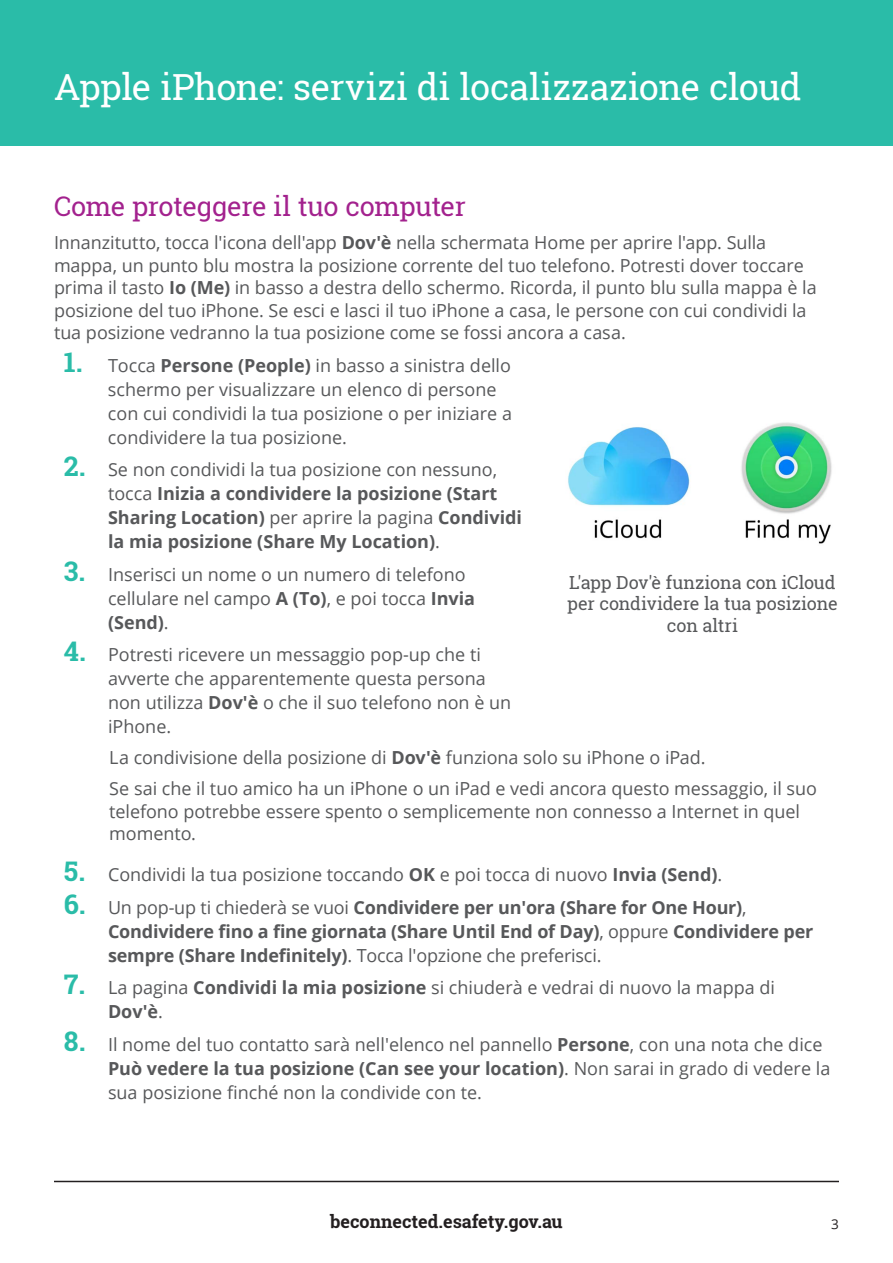
<style>
.page{position:relative;width:893px;height:1263px;background:#fff}
.page>*{position:absolute;margin:0;border:0;box-sizing:border-box;transform-origin:0 0}
.t1{font:36px "Roboto Slab";letter-spacing:-.015em;color:#fff}
.t2{font:27px "Roboto Slab";letter-spacing:-.015em;color:#a3228e}
.t3{font:18px/24px "Open Sans";color:#57585a}
.t4{font:700 18px/24px "Open Sans";color:#57585a}
.t5{font:18px/21.6px "Roboto Slab";letter-spacing:-.01em;color:#57585a;text-align:center}
.t6{font:700 18px "Roboto Slab";color:#231f20}
.t7{font:13.5px "Open Sans";color:#231f20}
.s1{font-weight:700}
.s2{font-family:"Roboto Slab";font-weight:700;font-size:27px;color:#2abca8}
.s3{font-family:"Roboto Slab";font-size:27px;color:#2abca8}
.s4{font-weight:400}
</style>
<div class="page">
<hr style="left:54px;top:1181px;width:785px;height:1px;background:#231f20">
<div style="left:0;top:0;width:893px;height:145px;background:#2abca8"></div>
<img style="left:568px;top:422px;width:264px;height:122px">
<h1 class="t1" style="left:54px;top:62px;width:749px">Apple iPhone: servizi di localizzazione cloud</h1>
<h2 class="t2" style="left:54px;top:188px;width:413px">Come proteggere il tuo computer</h2>
<p class="t3" style="left:54px;top:231px;width:764px;line-height:22.5px">Innanzitutto, tocca l'icona dell'app <span class="s1">Dov'è</span> nella schermata Home per aprire l'app. Sulla mappa, un punto blu mostra la posizione corrente del tuo telefono. Potresti dover toccare prima il tasto <span class="s1">Io (Me)</span> in basso a destra dello schermo. Ricorda, il punto blu sulla mappa è la posizione del tuo iPhone. Se esci e lasci il tuo iPhone a casa, le persone con cui condividi la tua posizione vedranno la tua posizione come se fossi ancora a casa.</p>
<p class="t3" style="left:108px;top:353px;width:405px;text-indent:-44px"><span class="s2">1.</span> Tocca <span class="s1">Persone (People)</span> in basso a sinistra dello schermo per visualizzare un elenco di persone con cui condividi la tua posizione o per iniziare a condividere la tua posizione.</p>
<p class="t4" style="left:108px;top:457px;width:416px;text-indent:-44px"><span class="s3">2.</span> <span class="s4">Se non condividi la tua posizione con nessuno, tocca</span> Inizia a condividere la posizione (Start Sharing Location) <span class="s4">per aprire la pagina</span> Condividi la mia posizione (Share My Location)<span class="s4">.</span></p>
<p class="t3" style="left:108px;top:562px;width:369px;text-indent:-44px"><span class="s2">3.</span> Inserisci un nome o un numero di telefono cellulare nel campo <span class="s1">A (To)</span>, e poi tocca <span class="s1">Invia (Send)</span>.</p>
<p class="t3" style="left:108px;top:642px;width:405px;text-indent:-44px"><span class="s2">4.</span> Potresti ricevere un messaggio pop-up che ti avverte che apparentemente questa persona non utilizza <span class="s1">Dov'è</span> o che il suo telefono non è un iPhone.</p>
<p class="t3" style="left:109px;top:742px;width:709px;line-height:31px">La condivisione della posizione di <span class="s1">Dov'è</span> funziona solo su iPhone o iPad.<br>Se sai che il tuo amico ha un iPhone o un iPad e vedi ancora questo messaggio, il suo</p>
<p class="t3" style="left:109px;top:799px;width:692px;line-height:22.5px">telefono potrebbe essere spento o semplicemente non connesso a Internet in quel momento.</p>
<p class="t3" style="left:64px;top:862px;width:660px"><span class="s2">5.</span> Condividi la tua posizione toccando <span class="s1">OK</span> e poi tocca di nuovo <span class="s1">Invia (Send)</span>.</p>
<p class="t4" style="left:108px;top:895px;width:707px;text-indent:-44px"><span class="s3">6.</span> <span class="s4">Un pop-up ti chiederà se vuoi</span> Condividere per un'ora (Share for One Hour)<span class="s4">,<br></span>Condividere fino a fine giornata (Share Until End of Day)<span class="s4">, oppure</span> Condividere per sempre (Share Indefinitely)<span class="s4">. Tocca l'opzione che preferisci.</span></p>
<p class="t3" style="left:108px;top:975px;width:668px;text-indent:-44px"><span class="s2">7.</span> La pagina <span class="s1">Condividi la mia posizione</span> si chiuderà e vedrai di nuovo la mappa di<br><span class="s1">Dov'è</span>.</p>
<p class="t3" style="left:108px;top:1032px;width:724px;text-indent:-44px"><span class="s2">8.</span> Il nome del tuo contatto sarà nell'elenco nel pannello <span class="s1">Persone</span>, con una nota che dice<br><span class="s1">Può vedere la tua posizione (Can see your location)</span>. Non sarai in grado di vedere la sua posizione finché non la condivide con te.</p>
<p class="t5" style="left:567px;top:571px;width:272px">L'app Dov'è funziona con iCloud per condividere la tua posizione con altri</p>
<p class="t6" style="left:330px;top:1209px;width:234px">beconnected.esafety.gov.au</p>
<p class="t7" style="left:831px;top:1214px;width:9px">3</p>
</div>
